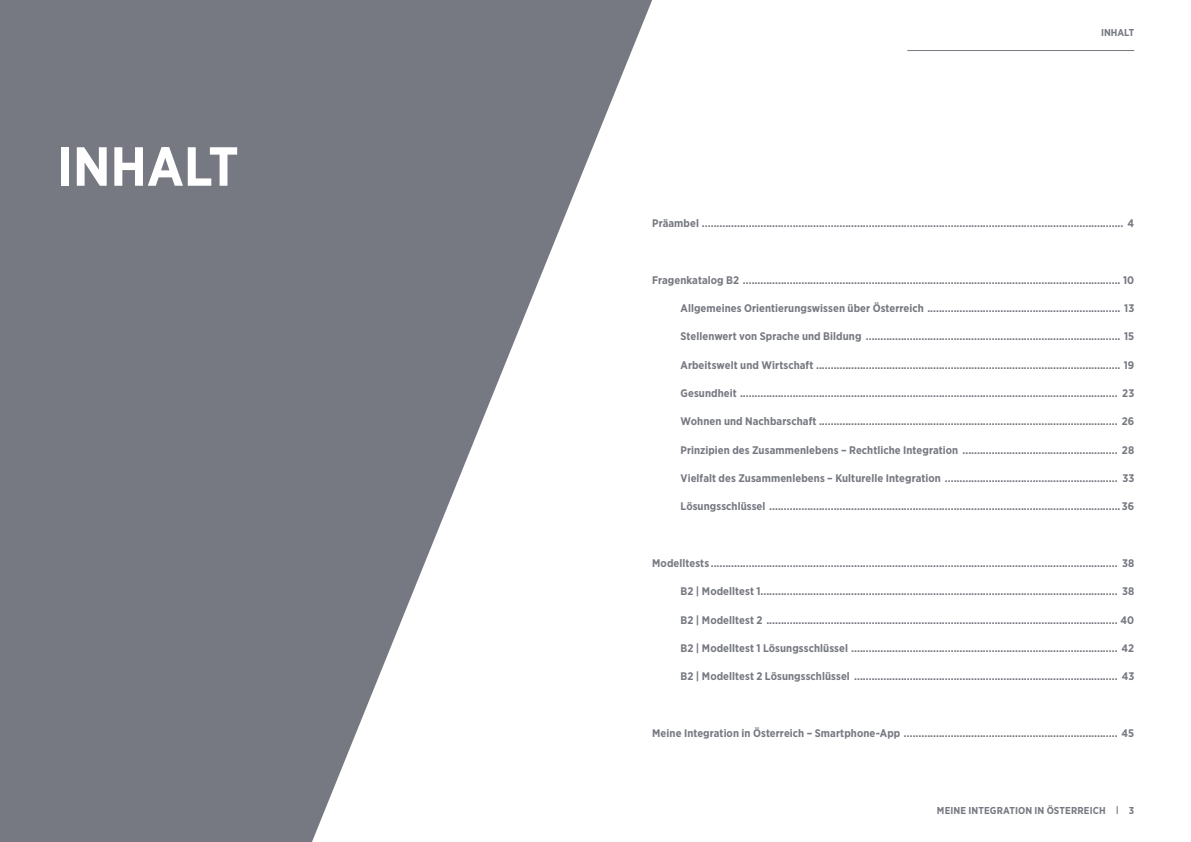
<style>
.page{position:relative;width:1191px;height:842px;background:#fff}
.page>*{position:absolute;margin:0;border:0;box-sizing:border-box;transform-origin:0 0}
.t1{font:700 55px "Gotham Narrow";color:#fff}
.t2{font:700 11px "Gotham Narrow";letter-spacing:.005em;color:#767981}
.t3{font:700 10px "Gotham Narrow";letter-spacing:.01em;color:#767981}
</style>
<div class="page">
<div style="left:0;top:0;width:689px;height:842px;background:#767981"></div>
<svg style="left:312px;top:0;width:377px;height:842px;fill:#fff"></svg>
<hr style="left:907px;top:50px;width:227px;height:1px;background:#767981">
<h1 class="t1" style="left:57px;top:131px;width:183px">INHALT</h1>
<p class="t3" style="left:1101px;top:26px;width:35px">INHALT</p>
<p class="t2" style="left:652px;top:216px;width:483px">Präambel ................................................................................................................................................ 4</p>
<p class="t2" style="left:652px;top:273px;width:483px">Fragenkatalog B2 ................................................................................................................................. 10</p>
<p class="t2" style="left:680px;top:301px;width:455px">Allgemeines Orientierungswissen über Österreich .................................................................. 13</p>
<p class="t2" style="left:680px;top:329px;width:455px">Stellenwert von Sprache und Bildung ....................................................................................... 15</p>
<p class="t2" style="left:680px;top:358px;width:455px">Arbeitswelt und Wirtschaft ........................................................................................................ 19</p>
<p class="t2" style="left:680px;top:386px;width:455px">Gesundheit ................................................................................................................................. 23</p>
<p class="t2" style="left:680px;top:414px;width:455px">Wohnen und Nachbarschaft ...................................................................................................... 26</p>
<p class="t2" style="left:680px;top:443px;width:455px">Prinzipien des Zusammenlebens – Rechtliche Integration ..................................................... 28</p>
<p class="t2" style="left:680px;top:471px;width:455px">Vielfalt des Zusammenlebens – Kulturelle Integration ........................................................... 33</p>
<p class="t2" style="left:680px;top:499px;width:455px">Lösungsschlüssel ........................................................................................................................36</p>
<p class="t2" style="left:652px;top:556px;width:483px">Modelltests ........................................................................................................................................... 38</p>
<p class="t2" style="left:680px;top:584px;width:455px">B2 | Modelltest 1.......................................................................................................................... 38</p>
<p class="t2" style="left:680px;top:613px;width:455px">B2 | Modelltest 2 ........................................................................................................................ 40</p>
<p class="t2" style="left:680px;top:641px;width:455px">B2 | Modelltest 1 Lösungsschlüssel ........................................................................................... 42</p>
<p class="t2" style="left:680px;top:669px;width:455px">B2 | Modelltest 2 Lösungsschlüssel .......................................................................................... 43</p>
<p class="t2" style="left:652px;top:726px;width:483px">Meine Integration in Österreich – Smartphone-App ......................................................................... 45</p>
<p class="t3" style="left:937px;top:804px;width:199px">MEINE INTEGRATION IN ÖSTERREICH | 3</p>
</div>
